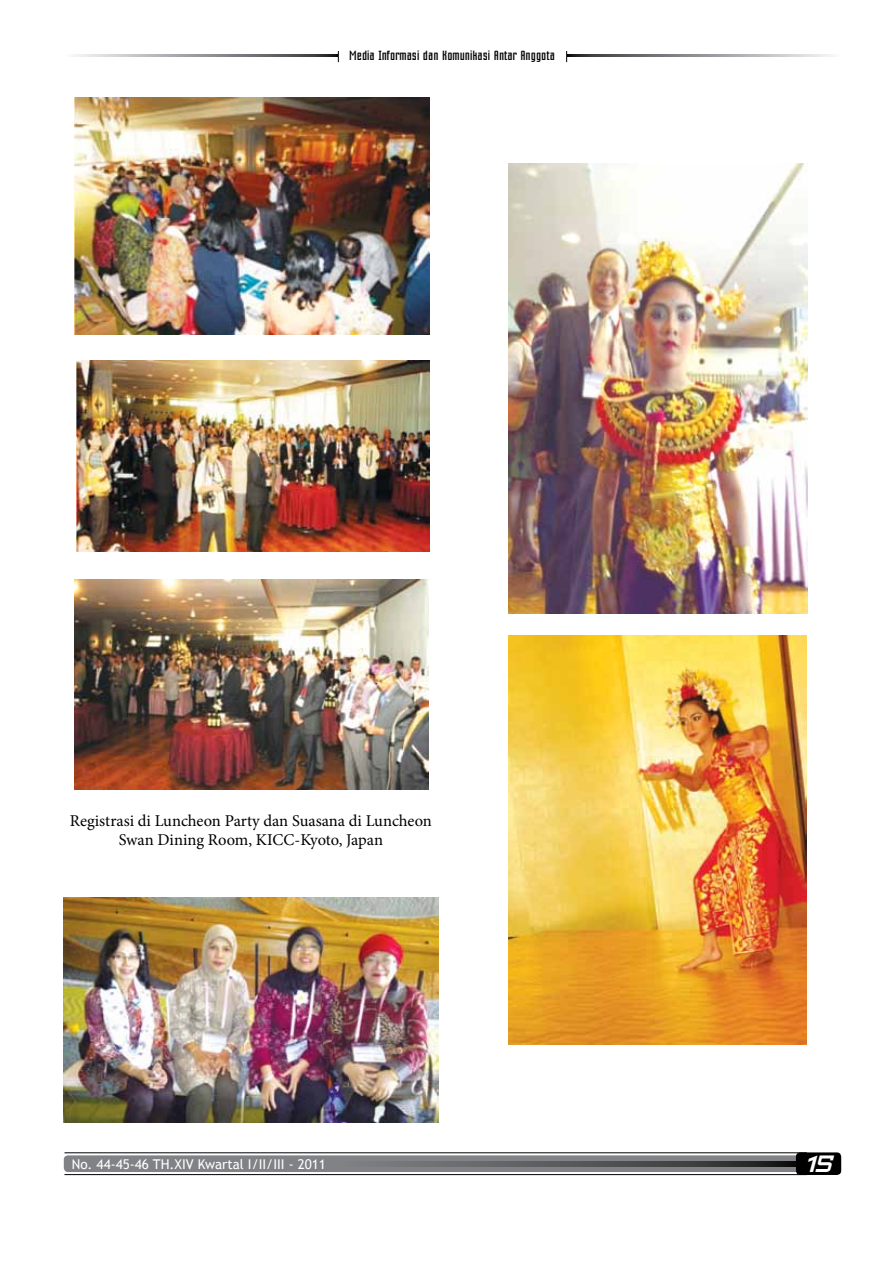
<style>
.page{position:relative;width:893px;height:1263px;background:#fff}
.page>*{position:absolute;margin:0;border:0;box-sizing:border-box;transform-origin:0 0}
.t1{font:italic 24px "Adventure Subtitles Normal";color:#fff}
.t2{font:16.5px/19.8px "Minion Pro";letter-spacing:-.005em;color:#000;text-align:center}
.t3{font:13.5px "Vixar ASCI";color:#000;scale:1.25 1}
.t4{font:13.5px "Trebuchet MS";color:#fff}
</style>
<div class="page">
<hr style="left:64px;top:1152px;width:743px;height:1px;background:#000">
<hr style="left:64px;top:1174px;width:743px;height:1px;background:#000">
<div style="left:64px;top:1155px;width:745px;height:17px;background:#808285;border-radius:4px"></div>
<svg style="left:397px;top:1161px;width:399px;height:5px;background:#4e4e50"></svg>
<div style="left:796px;top:1152px;width:45px;height:23px;background:#000;border-radius:4px"></div>
<svg style="left:74px;top:54px;width:264px;height:3px"></svg>
<svg style="left:567px;top:54px;width:265px;height:3px"></svg>
<img style="left:75px;top:98px;width:354px;height:236px">
<img style="left:77px;top:361px;width:352px;height:190px">
<img style="left:75px;top:579px;width:354px;height:211px">
<img style="left:64px;top:897px;width:374px;height:226px">
<img style="left:508px;top:164px;width:300px;height:449px">
<img style="left:509px;top:636px;width:298px;height:409px">
<p class="t3" style="left:349px;top:49px;width:166px">Media Informasi dan Komunikasi Antar Anggota</p>
<p class="t2" style="left:70px;top:810px;width:364px">Registrasi di Luncheon Party dan Suasana di Luncheon<br>Swan Dining Room, KICC-Kyoto, Japan</p>
<p class="t4" style="left:72px;top:1156px;width:256px">No. 44-45-46 TH.XIV Kwartal I/II/III - 2011</p>
<h1 class="t1" style="left:806px;top:1155px;width:34px">15</h1>
</div>
